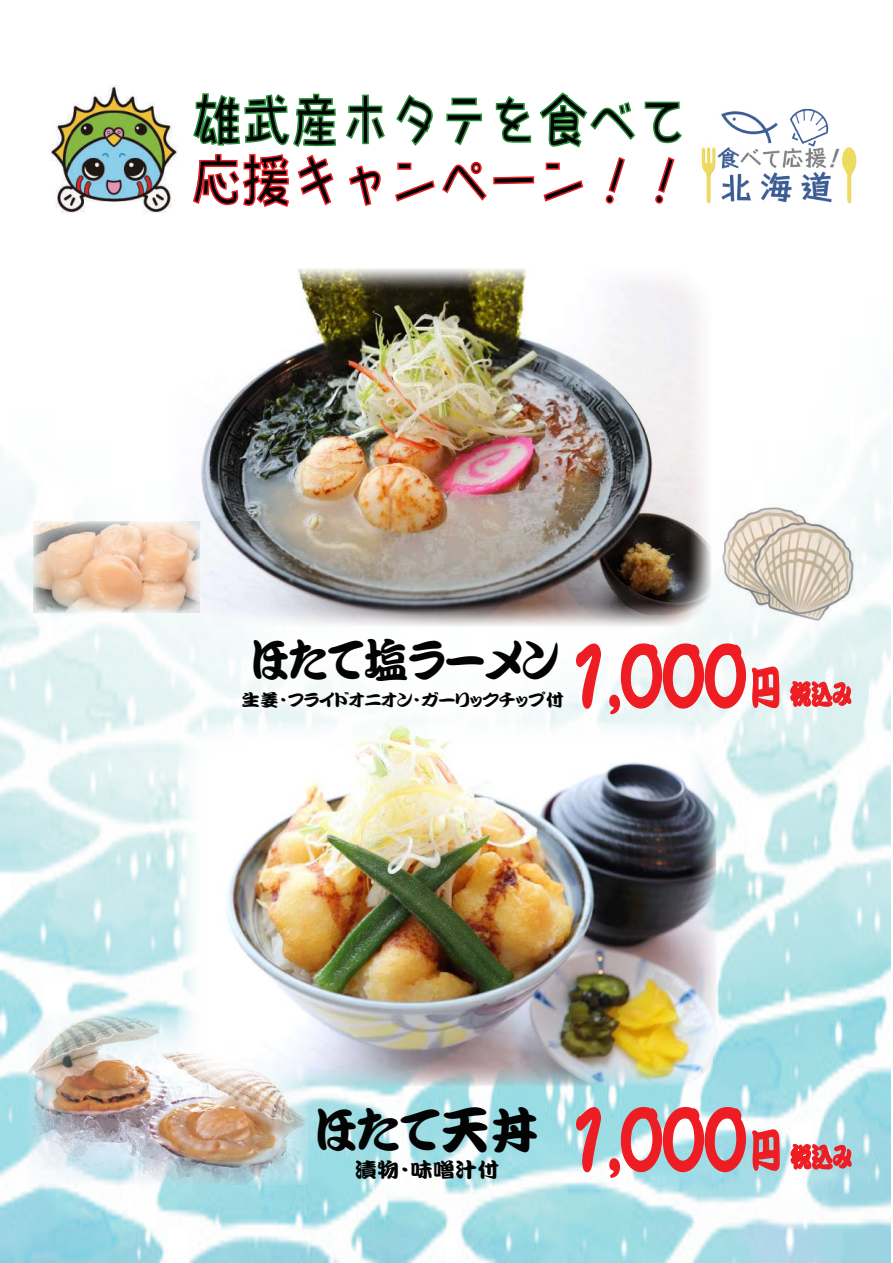
<style>
.page{position:relative;width:893px;height:1263px;background:#fff}
.page>*{position:absolute;margin:0;border:0;box-sizing:border-box;transform-origin:0 0}
.t1{font:78.45px "DF Kan Tei Ryu XB WING RKSJ H";color:#ee1d23;scale:.66 1}
.t2{font:56.85px/60.2px "Rii Popkaku R";color:#030303;scale:.87 1}
.t3{font:50.1px "DF Kan Tei Ryu XB WING RKSJ H";color:#030303}
.t4{font:47.1px "DF Kan Tei Ryu XB WING RKSJ H";color:#030303;scale:.95 1}
.t5{font:26.55px "DF Kan Tei Ryu XB WING RKSJ H";color:#ee1d23;scale:.8 1}
.t6{font:20.55px "DF Kan Tei Ryu XB WING RKSJ H";color:#030303;scale:1.09 1}
.t7{font:17.1px "DF Kan Tei Ryu XB WING RKSJ H";color:#030303;scale:1.09 1}
.s1{font-size:44.25px}
</style>
<div class="page">
<img style="left:0;top:85px;width:891px;height:1178px">
<img style="left:29px;top:1012px;width:279px;height:172px">
<img style="left:45px;top:86px;width:135px;height:128px">
<img style="left:698px;top:101px;width:159px;height:127px">
<svg style="left:789px;top:680px;width:63px;height:31px;background:#e69fa1"></svg>
<img style="left:177px;top:721px;width:539px;height:365px;border-radius:43px">
<img style="left:169px;top:268px;width:543px;height:359px;border-radius:43px">
<svg style="left:790px;top:1143px;width:62px;height:31px;background:#d4969d"></svg>
<img style="left:717px;top:497px;width:147px;height:132px">
<img style="left:33px;top:522px;width:166px;height:91px">
<svg style="left:345px;top:94px;width:41px;height:51px"></svg>
<svg style="left:395px;top:93px;width:38px;height:54px"></svg>
<svg style="left:446px;top:97px;width:37px;height:49px"></svg>
<svg style="left:495px;top:95px;width:37px;height:49px"></svg>
<svg style="left:539px;top:92px;width:97px;height:56px"></svg>
<svg style="left:644px;top:101px;width:39px;height:43px"></svg>
<svg style="left:192px;top:93px;width:145px;height:115px"></svg>
<svg style="left:348px;top:164px;width:33px;height:43px"></svg>
<svg style="left:394px;top:161px;width:141px;height:42px"></svg>
<svg style="left:543px;top:162px;width:41px;height:41px"></svg>
<svg style="left:605px;top:156px;width:21px;height:48px"></svg>
<svg style="left:654px;top:156px;width:21px;height:48px"></svg>
<svg style="left:575px;top:1106px;width:27px;height:67px;background:#b8c6cc"></svg>
<svg style="left:608px;top:1106px;width:172px;height:72px"></svg>
<svg style="left:575px;top:643px;width:27px;height:66px"></svg>
<svg style="left:608px;top:643px;width:172px;height:72px"></svg>
<h2 class="t2" style="left:192px;top:90px;width:570px">雄武産ホタテを食べて応援キャンペーン！！</h2>
<h3 class="t4" style="left:252px;top:637px;width:325px">ほたて塩ラーメン</h3>
<p class="t7" style="left:241px;top:691px;width:298px">生姜・フライドオニオン・ガーリックチップ付</p>
<h1 class="t1" style="left:567px;top:640px;width:272px">1,000</h1>
<h3 class="t5" style="left:750px;top:681px;width:127px"><span class="s1">円</span> 税込み</h3>
<h3 class="t3" style="left:316px;top:1104px;width:225px">ほたて天丼</h3>
<p class="t6" style="left:355px;top:1159px;width:135px">漬物・味噌汁付</p>
<h1 class="t1" style="left:567px;top:1104px;width:272px">1,000</h1>
<h3 class="t5" style="left:751px;top:1143px;width:127px"><span class="s1">円</span> 税込み</h3>
</div>
